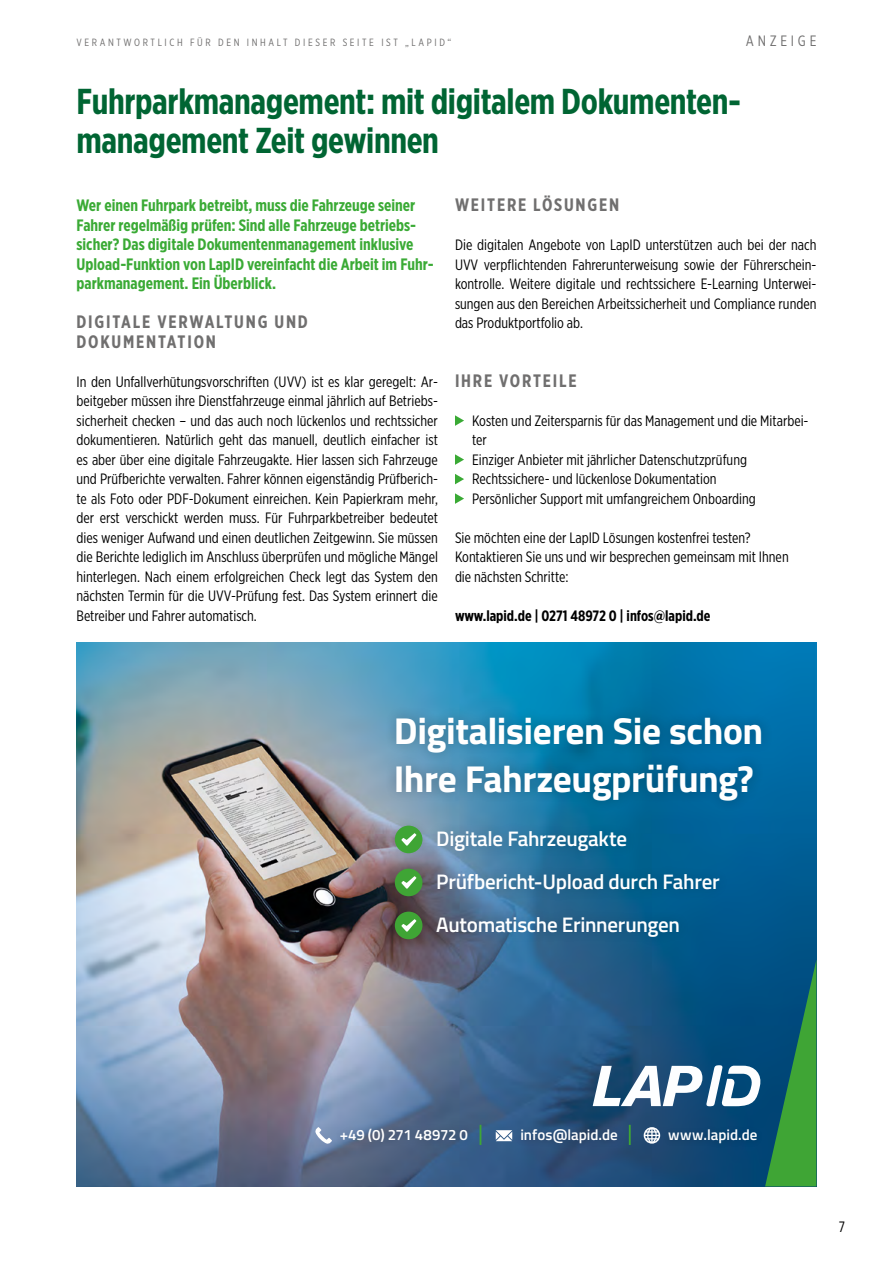
<style>
.page{position:relative;width:893px;height:1263px;background:#fff}
.page>*{position:absolute;margin:0;border:0;box-sizing:border-box;transform-origin:0 0}
.t1{font:700 37.5px/48px "Titillium Web";letter-spacing:-.01em;color:#fff}
.Head_24_narrow{font:700 36px/39px "Gotham X Narrow";letter-spacing:-.01em;color:#006533}
.t2{font:600 21px "Titillium Web";letter-spacing:-.015em;color:#fff}
.Zwischenhead{font:700 18px/19.5px "Gotham X Narrow";letter-spacing:.1em;color:#706f6f}
.Vorspann_14pt__links{font:700 16.5px/19.5px "Gotham X Narrow";color:#3aaa35}
.Copy__Block{font:15px/19.5px "Gotham X Narrow";color:#000;text-align:justify}
.Aufzählung{font:15px/19.5px "Gotham X Narrow";color:#000}
.Copy_ohne_Absatz{font:15px/19.5px "Gotham X Narrow";color:#000}
.Copy__Block-2{font:700 15px "Gotham X Narrow";color:#000}
.t3{font:600 15px "Titillium Web";color:#fff}
.t4{font:600 15px "Titillium Web";letter-spacing:-.02em;color:#fff}
.t5{font:15px "Gotham X Narrow";letter-spacing:.25em;color:#706f6f}
.Rubrikentitel{font:10.5px "Gotham X Narrow";letter-spacing:.25em;color:#706f6f}
</style>
<div class="page">
<img style="left:77px;top:642px;width:739px;height:544px">
<div style="left:514px;top:1122px;width:110px;height:28px;background:#000;opacity:.18"></div>
<svg style="left:496px;top:1130px;width:16px;height:11px"></svg>
<div style="left:334px;top:1122px;width:140px;height:27px;background:#000;opacity:.18"></div>
<svg style="left:315px;top:1127px;width:17px;height:17px"></svg>
<svg style="left:480px;top:1125px;width:1px;height:20px"></svg>
<div style="left:384px;top:705px;width:389px;height:107px;background:#000;opacity:.25"></div>
<div style="left:426px;top:820px;width:211px;height:42px;background:#000;opacity:.2"></div>
<div style="left:426px;top:906px;width:264px;height:42px;background:#000;opacity:.2"></div>
<div style="left:426px;top:863px;width:304px;height:41px;background:#000;opacity:.2"></div>
<div style="left:385px;top:816px;width:47px;height:46px;background:#000;opacity:.15"></div>
<svg style="left:395px;top:826px;width:27px;height:27px"></svg>
<div style="left:385px;top:859px;width:47px;height:46px;background:#000;opacity:.15"></div>
<svg style="left:395px;top:869px;width:27px;height:27px"></svg>
<div style="left:385px;top:902px;width:47px;height:46px;background:#000;opacity:.15"></div>
<svg style="left:395px;top:912px;width:27px;height:27px"></svg>
<svg style="left:593px;top:959px;width:223px;height:227px;background:#24627b"></svg>
<svg style="left:455px;top:415px;width:9px;height:11px"></svg>
<svg style="left:455px;top:454px;width:9px;height:11px"></svg>
<svg style="left:455px;top:474px;width:9px;height:10px"></svg>
<svg style="left:455px;top:493px;width:9px;height:11px"></svg>
<p class="Rubrikentitel" style="left:77px;top:36px;width:376px">VERANTWORTLICH FÜR DEN INHALT DIESER SEITE IST „LAPID“</p>
<p class="t5" style="left:746px;top:32px;width:72px">ANZEIGE</p>
<p class="Head_24_narrow" style="left:77px;top:81px;width:663px">Fuhrparkmanagement: mit digitalem Dokumenten&shy;management Zeit gewinnen</p>
<p class="Vorspann_14pt__links" style="left:77px;top:196px;width:359px">Wer einen Fuhrpark betreibt, muss die Fahrzeuge seiner Fahrer regelmäßig prüfen: Sind alle Fahrzeuge betriebs&shy;sicher? Das digitale Dokumentenmanagement inklusive Upload-Funktion von LapID vereinfacht die Arbeit im Fuhr&shy;parkmanagement. Ein Überblick.</p>
<p class="Zwischenhead" style="left:77px;top:312px;width:233px">DIGITALE VERWALTUNG UND<br>DOKUMENTATION</p>
<p class="Copy__Block" style="left:77px;top:372px;width:363px">In den Unfallverhütungsvorschriften (UVV) ist es klar geregelt: Ar&shy;beitgeber müssen ihre Dienstfahrzeuge einmal jährlich auf Betriebs&shy;sicherheit checken – und das auch noch lückenlos und rechtssicher dokumentieren. Natürlich geht das manuell, deutlich einfacher ist es aber über eine digitale Fahrzeugakte. Hier lassen sich Fahrzeuge und Prüfberichte verwalten. Fahrer können eigenständig Prüfberich&shy;te als Foto oder PDF-Dokument einreichen. Kein Papierkram mehr, der erst verschickt werden muss. Für Fuhrparkbetreiber bedeutet dies weniger Aufwand und einen deutlichen Zeitgewinn. Sie müssen die Berichte lediglich im Anschluss überprüfen und mögliche Mängel hinterlegen. Nach einem erfolgreichen Check legt das System den nächsten Termin für die UVV-Prüfung fest. Das System erinnert die Betreiber und Fahrer automatisch.</p>
<p class="Zwischenhead" style="left:455px;top:195px;width:166px">WEITERE LÖSUNGEN</p>
<p class="Copy__Block" style="left:455px;top:235px;width:363px">Die digitalen Angebote von LapID unterstützen auch bei der nach UVV verpflichtenden Fahrerunterweisung sowie der Führerschein&shy;kontrolle. Weitere digitale und rechtssichere E-Learning Unterwei&shy;sungen aus den Bereichen Arbeitssicherheit und Compliance runden das Produktportfolio ab.</p>
<p class="Zwischenhead" style="left:455px;top:371px;width:123px">IHRE VORTEILE</p>
<p class="Aufzählung" style="left:472px;top:411px;width:338px">Kosten und Zeitersparnis für das Management und die Mitarbei&shy;ter</p>
<p class="Aufzählung" style="left:472px;top:450px;width:277px">Einziger Anbieter mit jährlicher Datenschutzprüfung</p>
<p class="Aufzählung" style="left:472px;top:469px;width:246px">Rechtssichere- und lückenlose Dokumentation</p>
<p class="Aufzählung" style="left:472px;top:489px;width:285px">Persönlicher Support mit umfangreichem Onboarding</p>
<p class="Copy_ohne_Absatz" style="left:455px;top:528px;width:297px">Sie möchten eine der LapID Lösungen kostenfrei testen?</p>
<p class="Copy_ohne_Absatz" style="left:455px;top:547px;width:335px">Kontaktieren Sie uns und wir besprechen gemeinsam mit Ihnen die nächsten Schritte:</p>
<p class="Copy__Block-2" style="left:455px;top:606px;width:257px">www.lapid.de | 0271 48972 0 | infos@lapid.de</p>
<p class="t1" style="left:394px;top:704px;width:371px">Digitalisieren Sie schon<br>Ihre Fahrzeugprüfung?</p>
<p class="t2" style="left:436px;top:823px;width:192px">Digitale Fahrzeugakte</p>
<p class="t2" style="left:436px;top:866px;width:285px">Prüfbericht-Upload durch Fahrer</p>
<p class="t2" style="left:436px;top:909px;width:245px">Automatische Erinnerungen</p>
<p class="t4" style="left:340px;top:1124px;width:130px">+49 (0) 271 48972 0</p>
<p class="t3" style="left:520px;top:1124px;width:99px">infos@lapid.de</p>
<p class="t3" style="left:668px;top:1124px;width:91px">www.lapid.de</p>
<p class="Copy__Block" style="left:839px;top:1217px;width:8px">7</p>
</div>
